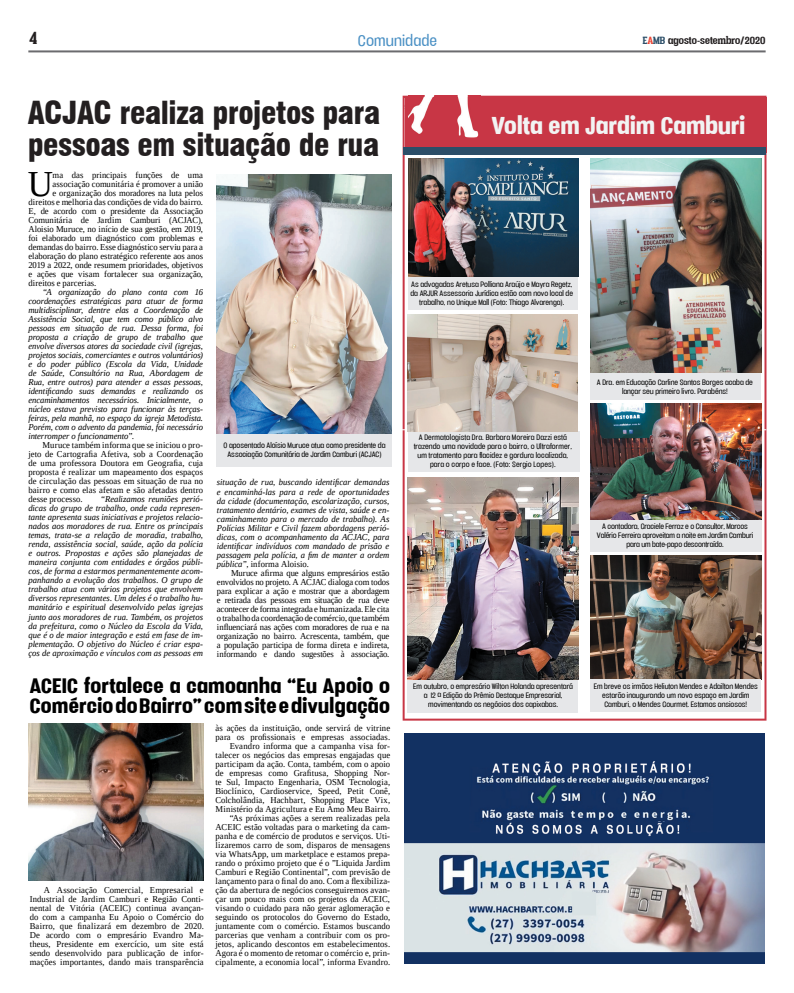
<style>
.page{position:relative;width:794px;height:993px;background:#fff}
.page>*{position:absolute;margin:0;border:0;box-sizing:border-box;transform-origin:0 0}
.t1{font:36.5px "Liberation Serif";color:#000;scale:.96 1}
.t2{font:900 condensed 31px/32px "Swiss 721 BT";letter-spacing:-.015em;color:#231f20}
.t3{font:900 28px "Vacer Sans Personal";letter-spacing:.005em;color:#f2f3f3}
.t4{font:900 24px/20px "Vacer Sans Personal";letter-spacing:.015em;color:#000}
.t5{font:700 20px "Vacer Serif Personal";color:#231f20}
.t6{font:18px "Vacer Sans Personal";color:#4a90c4}
.t7{font:700 12px "Vacer Serif Personal";color:#231f20}
.t8{font:9px/9px "Liberation Serif";letter-spacing:.005em;color:#000;text-align:justify;scale:.96 1}
.t9{font:italic 9px/9px "Liberation Serif";color:#000;text-align:justify;scale:.96 1}
.t10{font:9px/9px "Vacer Sans Personal";letter-spacing:-.01em;color:#000;text-align:center;scale:.96 1}
.s1{color:#2c4e68}
.s2{color:#eb4534}
.s3{font-style:normal}
</style>
<div class="page">
<hr style="left:28px;top:50px;width:737px;height:2px;background:#6b6b6e">
<img style="left:28px;top:723px;width:176px;height:157px">
<img style="left:404px;top:733px;width:361px;height:230px">
<svg style="left:402px;top:96px;width:364px;height:624px"></svg>
<div style="left:408px;top:277px;width:169px;height:33px;background:#e6e7e9"></div>
<div style="left:408px;top:431px;width:171px;height:41px;background:#e6e7e9"></div>
<div style="left:590px;top:372px;width:171px;height:27px;background:#e6e7e9"></div>
<div style="left:405px;top:97px;width:361px;height:56px;background:#c83645"></div>
<hr style="left:395px;top:429px;width:371px;height:1px;background:#fff">
<img style="left:408px;top:158px;width:170px;height:119px">
<img style="left:590px;top:158px;width:171px;height:215px">
<img style="left:408px;top:314px;width:169px;height:117px">
<img style="left:590px;top:403px;width:171px;height:117px">
<div style="left:590px;top:520px;width:171px;height:31px;background:#e6e7e9"></div>
<img style="left:408px;top:477px;width:170px;height:202px">
<img style="left:590px;top:555px;width:171px;height:123px">
<div style="left:590px;top:678px;width:171px;height:33px;background:#e6e7e9"></div>
<div style="left:407px;top:679px;width:171px;height:33px;background:#e6e7e9"></div>
<div style="left:403px;top:147px;width:362px;height:7px;background:#2c4e68"></div>
<img style="left:409px;top:95px;width:71px;height:43px">
<img style="left:216px;top:175px;width:175px;height:258px">
<div style="left:216px;top:433px;width:175px;height:33px;background:#e6e7e9"></div>
<h3 class="t5" style="left:29px;top:27px;width:10px">4</h3>
<h3 class="t6" style="left:358px;top:31px;width:81px">Comunidade</h3>
<h3 class="t7" style="left:643px;top:33px;width:124px"><span class="s1">E</span><span class="s2">A</span><span class="s1">MB</span> agosto-setembro/2020</h3>
<h2 class="t2" style="left:28px;top:96px;width:354px">ACJAC realiza projetos para pessoas em situação de rua</h2>
<h1 class="t1" style="left:28px;top:160px;width:28px">U</h1>
<p class="t8" style="left:53px;top:170px;width:158px">ma das principais funções de uma</p>
<p class="t8" style="left:53px;top:179px;width:158px">associação comunitária é promover a união</p>
<p class="t8" style="left:53px;top:188px;width:158px">e organização dos moradores na luta pelos</p>
<p class="t8" style="left:28px;top:197px;width:183px">direitos e melhoria das condições de vida do bairro.</p>
<p class="t8" style="left:28px;top:206px;width:183px">E, de acordo com o presidente da Associação</p>
<p class="t8" style="left:28px;top:215px;width:183px">Comunitária de Jardim Camburi (ACJAC),</p>
<p class="t8" style="left:28px;top:224px;width:183px">Aloisio Muruce, no início de sua gestão, em 2019,</p>
<p class="t8" style="left:28px;top:233px;width:183px">foi elaborado um diagnóstico com problemas e</p>
<p class="t8" style="left:28px;top:242px;width:183px">demandas do bairro. Esse diagnóstico serviu para a</p>
<p class="t8" style="left:28px;top:251px;width:183px">elaboração do plano estratégico referente aos anos</p>
<p class="t8" style="left:28px;top:260px;width:183px">2019 a 2022, onde resumem prioridades, objetivos</p>
<p class="t8" style="left:28px;top:269px;width:183px">e ações que visam fortalecer sua organização,</p>
<p class="t8" style="left:28px;top:278px;width:72px">direitos e parcerias.</p>
<p class="t9" style="left:28px;top:287px;width:183px;text-indent:14px">“A organização do plano conta com 16 coordenações estratégicas para atuar de forma multidisciplinar, dentre elas a Coordenação de Assistência Social, que tem como público alvo pessoas em situação de rua. Dessa forma, foi proposta a criação de grupo de trabalho que envolve diversos atores da sociedade civil (igrejas, projetos sociais, comerciantes e outros voluntários) e do poder público (Escola da Vida, Unidade de Saúde, Consultório na Rua, Abordagem de Rua, entre outros) para atender a essas pessoas, identificando suas demandas e realizando os encaminhamentos necessários. Inicialmente, o núcleo estava previsto para funcionar às terças&shy;feiras, pela manhã, no espaço da igreja Metodista.<br>Porém, com o advento da pandemia, foi necessário interromper o funcionamento”.</p>
<p class="t8" style="left:28px;top:440px;width:183px;text-indent:14px">Muruce também informa que se iniciou o pro&shy;jeto de Cartografia Afetiva, sob a Coordenação de uma professora Doutora em Geografia, cuja proposta é realizar um mapeamento dos espaços de circulação das pessoas em situação de rua no bairro e como elas afetam e são afetadas dentro desse processo.</p>
<p class="t9" style="left:28px;top:494px;width:183px;text-indent:72px">“Realizamos reuniões perió&shy;dicas do grupo de trabalho, onde cada represen&shy;tante apresenta suas iniciativas e projetos relacio&shy;nados aos moradores de rua. Entre os principais temas, trata-se a relação de moradia, trabalho, renda, assistência social, saúde, ação da polícia e outros. Propostas e ações são planejadas de maneira conjunta com entidades e órgãos públi&shy;cos, de forma a estarmos permanentemente acom&shy;panhando a evolução dos trabalhos. O grupo de trabalho atua com vários projetos que envolvem diversos representantes. Um deles é o trabalho hu&shy;manitário e espiritual desenvolvido pelas igrejas junto aos moradores de rua. Também, os projetos da prefeitura, como o Núcleo da Escola da Vida, que é o de maior integração e está em fase de im&shy;plementação. O objetivo do Núcleo é criar espa&shy;ços de aproximação e vínculos com as pessoas em</p>
<p class="t10" style="left:223px;top:440px;width:170px">O aposentado Aloísio Muruce atua como presidente da<br>Associação Comunitária de Jardim Camburi (ACJAC)</p>
<p class="t9" style="left:217px;top:478px;width:181px">situação de rua, buscando identificar demandas e encaminhá-las para a rede de oportunidades da cidade (documentação, escolarização, cursos, tratamento dentário, exames de vista, saúde e en&shy;caminhamento para o mercado de trabalho). As Polícias Militar e Civil fazem abordagens perió&shy;dicas, com o acompanhamento da ACJAC, para identificar indivíduos com mandado de prisão e passagem pela polícia, a fim de manter a ordem pública”, <span class="s3">informa Aloisio.</span></p>
<p class="t8" style="left:217px;top:568px;width:181px;text-indent:14px">Muruce afirma que alguns empresários estão envolvidos no projeto. A ACJAC dialoga com todos para explicar a ação e mostrar que a abordagem e retirada das pessoas em situação de rua deve acontecer de forma integrada e humanizada. Ele cita o trabalho da coordenação de comércio, que também influenciará nas ações com moradores de rua e na organização no bairro. Acrescenta, também, que a população participa de forma direta e indireta, informando e dando sugestões à associação.</p>
<h3 class="t4" style="left:30px;top:675px;width:362px">ACEIC fortalece a camoanha “Eu Apoio o<br>Comércio do Bairro” com site e divulgação</h3>
<p class="t8" style="left:30px;top:885px;width:183px;text-indent:14px">A Associação Comercial, Empresarial e Industrial de Jardim Camburi e Região Conti&shy;nental de Vitória (ACEIC) continua avançan&shy;do com a campanha Eu Apoio o Comércio do Bairro, que finalizará em dezembro de 2020.<br>De acordo com o empresário Evandro Ma&shy;theus, Presidente em exercício, um site está sendo desenvolvido para publicação de infor&shy;mações importantes, dando mais transparência</p>
<p class="t8" style="left:215px;top:723px;width:183px;text-align:right">às ações da instituição, onde servirá de vitrine para os profissionais e empresas associadas.<br>Evandro informa que a campanha visa for&shy;talecer os negócios das empresas engajadas que participam da ação. Conta, também, com o apoio de empresas como Grafitusa, Shopping Nor&shy;te Sul, Impacto Engenharia, OSM Tecnologia, Bioclínico, Cardioservice, Speed, Petit Conê, Colcholândia, Hachbart, Shopping Place Vix, Ministério da Agricultura e Eu Amo Meu Bairro. “As próximas ações a serem realizadas pela ACEIC estão voltadas para o marketing da cam&shy;panha e de comércio de produtos e serviços. Uti&shy;lizaremos carro de som, disparos de mensagens via WhatsApp, um marketplace e estamos prepa&shy;rando o próximo projeto que é o ”Liquida Jardim Camburi e Região Continental”, com previsão de lançamento para o final do ano. Com a flexibiliza&shy;ção da abertura de negócios conseguiremos avan&shy;çar um pouco mais com os projetos da ACEIC, visando o cuidado para não gerar aglomeração e seguindo os protocolos do Governo do Estado, juntamente com o comércio. Estamos buscando parcerias que venham a contribuir com os pro&shy;jetos, aplicando descontos em estabelecimentos.<br>Agora é o momento de retomar o comércio e, prin&shy;cipalmente, a economia local”, informa Evandro.</p>
<h3 class="t3" style="left:492px;top:109px;width:255px">Volta em Jardim Camburi</h3>
<p class="t10" style="left:410px;top:280px;width:171px">As advogadas Aretusa Polliana Araújo e Mayra Regetz, da ARJUR Assessoria Jurídica estão com novo local de trabalho, no Unique Mall (Foto: Thiago Alvarenga).</p>
<p class="t10" style="left:414px;top:432px;width:166px">A Dermatologista Dra. Barbara Moreira Dazzi está trazendo uma novidade para o bairro, o Ultraformer, um tratamento para flacidez e gordura localizada, para o corpo e face. (Foto: Sergio Lopes).</p>
<p class="t10" style="left:597px;top:377px;width:164px">A Dra. em Educação Carline Santos Borges acaba de lançar seu primeiro livro. Parabéns!</p>
<p class="t10" style="left:597px;top:522px;width:164px">A contadora, Graciele Ferraz e o Consultor, Marcos<br>Valério Ferreira aproveitam a noite em Jardim Camburi para um bate-papo descontraído.</p>
<p class="t10" style="left:413px;top:682px;width:168px">Em outubro, o empresário Wilton Holanda apresentará a 12 ª Edição do Prêmio Destaque Empresarial, movimentando os negócios dos capixabas.</p>
<p class="t10" style="left:594px;top:681px;width:172px">Em breve os irmãos Heliuton Mendes e Adailton Mendes estarão inaugurando um novo espaço em Jardim<br>Camburi, o Mendes Gourmet. Estamos ansiosos!</p>
</div>
